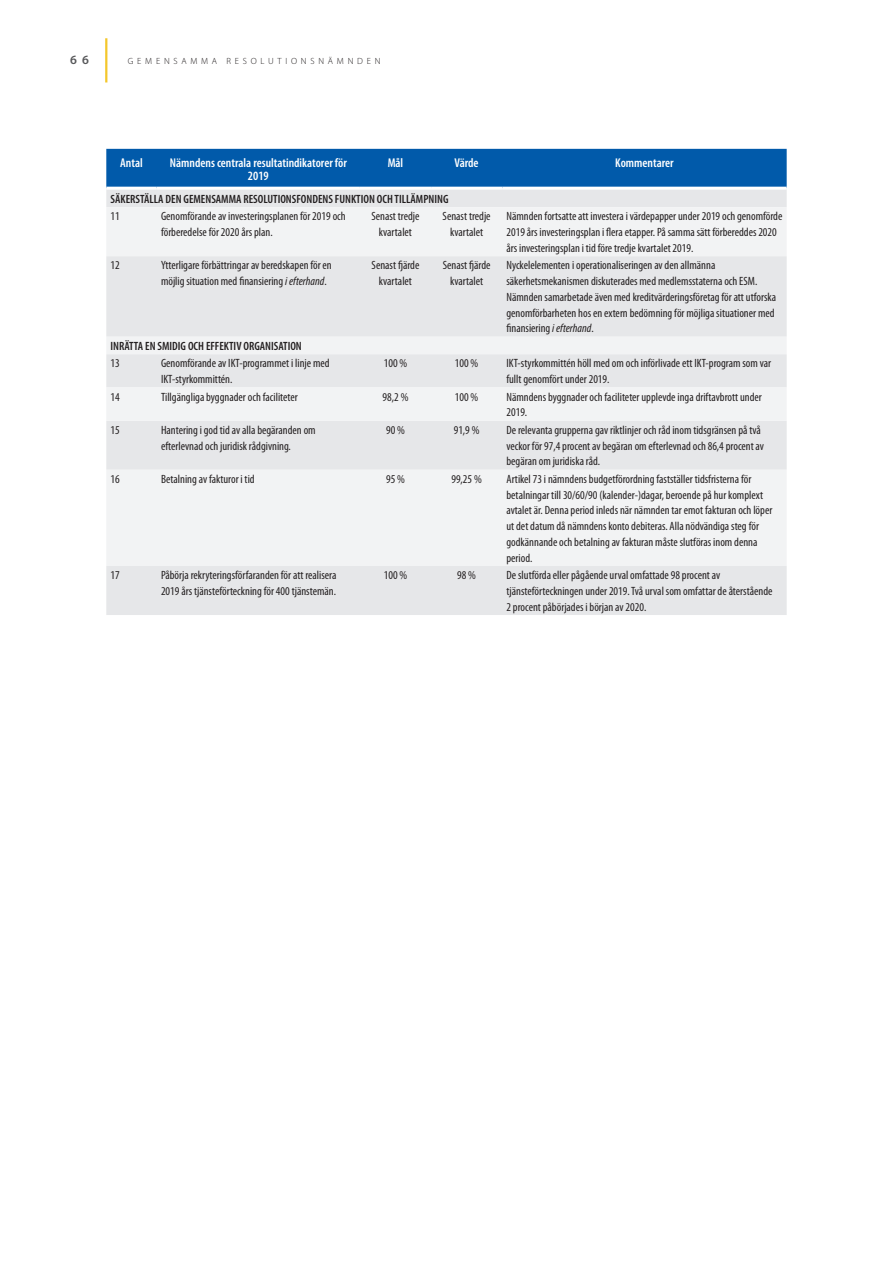
<style>
.page{position:relative;width:893px;height:1263px;background:#fff}
.page>*{position:absolute;margin:0;border:0;box-sizing:border-box;transform-origin:0 0}
.header_white_center{font:600 condensed 12.75px/12.8px "Myriad Pro";color:#fff;text-align:center}
.t1{font:600 12.75px "Myriad Pro";color:#57585a}
.table_left{font:condensed 12px/15.8px "Myriad Pro";color:#231f20}
.table_center{font:condensed 12px/15.8px "Myriad Pro";color:#231f20;text-align:center}
.table_left_totals{font:600 condensed 12px "Myriad Pro";color:#231f20}
.t2{font:300 9px "Myriad Pro";letter-spacing:.42em;color:#231f20}
.s1{font-style:italic}
</style>
<div class="page">
<hr style="left:105px;top:38px;width:2px;height:44px;background:#f4c72c">
<div style="left:106px;top:149px;width:681px;height:38px;background:#015aaa"></div>
<div style="left:106px;top:190px;width:681px;height:425px;background:#e6e7e9"></div>
<svg style="left:106px;top:207px;width:681px;height:359px;fill:#f2f3f4"></svg>
<p class="t1" style="left:70px;top:53px;width:20px">6 6</p>
<p class="t2" style="left:128px;top:56px;width:254px">GEMENSAMMA RESOLUTIONSNÄMNDEN</p>
<p class="header_white_center" style="left:120px;top:157px;width:24px">Antal</p>
<p class="header_white_center" style="left:170px;top:157px;width:178px">Nämndens centrala resultatindikatorer för<br>2019</p>
<p class="header_white_center" style="left:388px;top:157px;width:17px">Mål</p>
<p class="header_white_center" style="left:455px;top:157px;width:26px">Värde</p>
<p class="header_white_center" style="left:615px;top:157px;width:60px">Kommentarer</p>
<p class="table_left_totals" style="left:111px;top:192px;width:340px">SÄKERSTÄLLA DEN GEMENSAMMA RESOLUTIONSFONDENS FUNKTION OCH TILLÄMPNING</p>
<p class="table_left" style="left:111px;top:209px;width:11px">11</p>
<p class="table_left" style="left:161px;top:209px;width:186px">Genomförande av investeringsplanen för 2019 och förberedelse för 2020 års plan.</p>
<p class="table_center" style="left:371px;top:209px;width:50px">Senast tredje kvartalet</p>
<p class="table_center" style="left:443px;top:209px;width:50px">Senast tredje kvartalet</p>
<p class="table_left" style="left:506px;top:209px;width:277px">Nämnden fortsatte att investera i värdepapper under 2019 och genomförde<br>2019 års investeringsplan i flera etapper. På samma sätt förbereddes 2020 års investeringsplan i tid före tredje kvartalet 2019.</p>
<p class="table_left" style="left:111px;top:258px;width:11px">12</p>
<p class="table_left" style="left:161px;top:258px;width:172px">Ytterligare förbättringar av beredskapen för en möjlig situation med finansiering <span class="s1">i efterhand</span>.</p>
<p class="table_center" style="left:372px;top:258px;width:49px">Senast fjärde kvartalet</p>
<p class="table_center" style="left:443px;top:258px;width:49px">Senast fjärde kvartalet</p>
<p class="table_left" style="left:506px;top:258px;width:271px">Nyckelelementen i operationaliseringen av den allmänna säkerhetsmekanismen diskuterades med medlemsstaterna och ESM.<br>Nämnden samarbetade även med kreditvärderingsföretag för att utforska genomförbarheten hos en extern bedömning för möjliga situationer med finansiering <span class="s1">i efterhand</span>.</p>
<p class="table_left_totals" style="left:111px;top:339px;width:193px">INRÄTTA EN SMIDIG OCH EFFEKTIV ORGANISATION</p>
<p class="table_left" style="left:111px;top:356px;width:11px">13</p>
<p class="table_left" style="left:161px;top:356px;width:170px">Genomförande av IKT-programmet i linje med<br>IKT-styrkommittén.</p>
<p class="table_center" style="left:384px;top:356px;width:25px">100 %</p>
<p class="table_center" style="left:455px;top:356px;width:25px">100 %</p>
<p class="table_left" style="left:506px;top:356px;width:266px">IKT-styrkommittén höll med om och införlivade ett IKT-program som var fullt genomfört under 2019.</p>
<p class="table_left" style="left:111px;top:389px;width:11px">14</p>
<p class="table_left" style="left:161px;top:389px;width:138px">Tillgängliga byggnader och faciliteter</p>
<p class="table_center" style="left:383px;top:389px;width:27px">98,2 %</p>
<p class="table_center" style="left:455px;top:389px;width:25px">100 %</p>
<p class="table_left" style="left:506px;top:389px;width:257px">Nämndens byggnader och faciliteter upplevde inga driftavbrott under<br>2019.</p>
<p class="table_left" style="left:111px;top:422px;width:11px">15</p>
<p class="table_left" style="left:161px;top:422px;width:156px">Hantering i god tid av alla begäranden om efterlevnad och juridisk rådgivning.</p>
<p class="table_center" style="left:386px;top:422px;width:20px">90%</p>
<p class="table_center" style="left:454px;top:422px;width:27px">91,9 %</p>
<p class="table_left" style="left:506px;top:422px;width:259px">De relevanta grupperna gav riktlinjer och råd inom tidsgränsen på två veckor för 97,4 procent av begäran om efterlevnad och 86,4 procent av begäran om juridiska råd.</p>
<p class="table_left" style="left:111px;top:471px;width:11px">16</p>
<p class="table_left" style="left:161px;top:471px;width:95px">Betalning av fakturor i tid</p>
<p class="table_center" style="left:386px;top:471px;width:20px">95%</p>
<p class="table_center" style="left:451px;top:471px;width:32px">99,25 %</p>
<p class="table_left" style="left:506px;top:471px;width:267px">Artikel 73 i nämndens budgetförordning fastställer tidsfristerna för betalningar till 30/60/90 (kalender-)dagar, beroende på hur komplext avtalet är. Denna period inleds när nämnden tar emot fakturan och löper ut det datum då nämndens konto debiteras. Alla nödvändiga steg för godkännande och betalning av fakturan måste slutföras inom denna period.</p>
<p class="table_left" style="left:111px;top:568px;width:11px">17</p>
<p class="table_left" style="left:161px;top:568px;width:177px">Påbörja rekryteringsförfaranden för att realisera<br>2019 års tjänsteförteckning för 400 tjänstemän.</p>
<p class="table_center" style="left:384px;top:568px;width:25px">100 %</p>
<p class="table_center" style="left:457px;top:568px;width:20px">98%</p>
<p class="table_left" style="left:506px;top:568px;width:267px">De slutförda eller pågående urval omfattade 98 procent av tjänsteförteckningen under 2019. Två urval som omfattar de återstående<br>2 procent påbörjades i början av 2020.</p>
</div>
